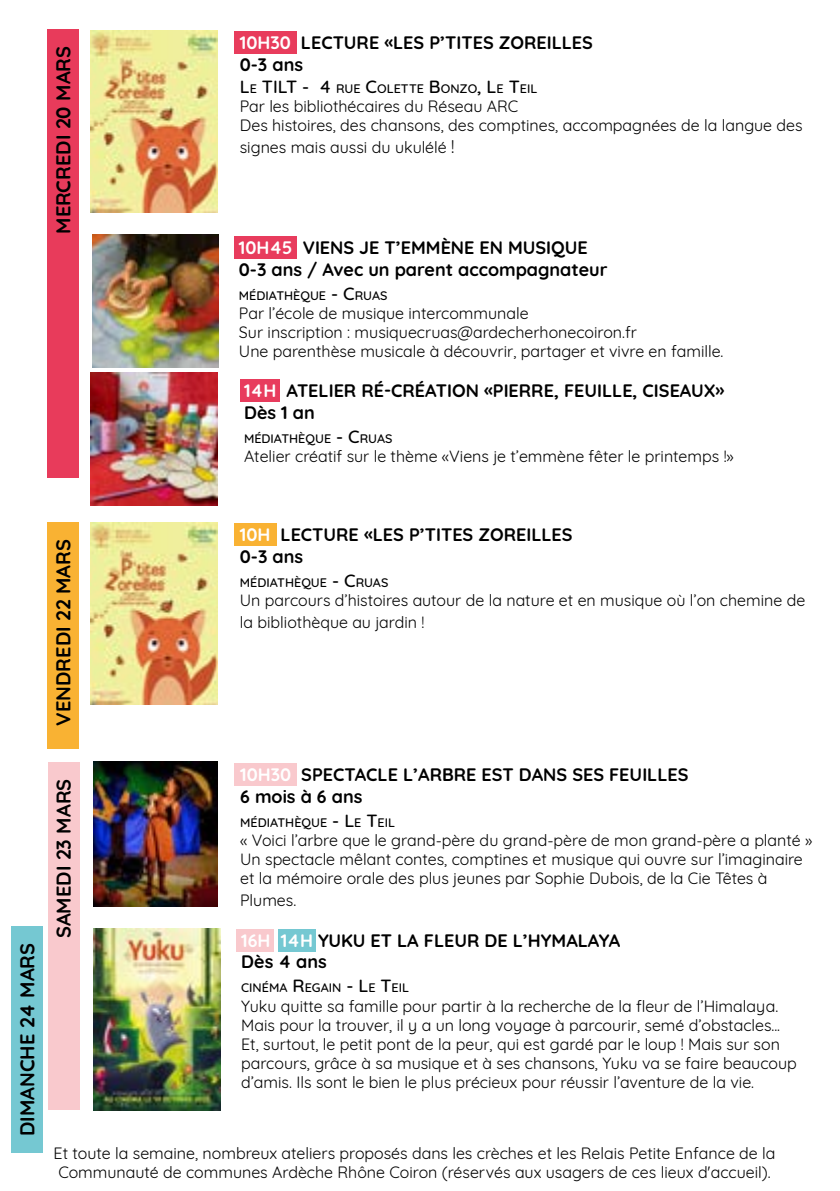
<style>
.page{position:relative;width:840px;height:1191px;background:#fff}
.page>*{position:absolute;margin:0;border:0;box-sizing:border-box;transform-origin:0 0}
.t1{font:700 20px "Quicksand";color:#000}
.t2{font:700 18px/21.6px "Quicksand";color:#000}
.t3{font:16px/19.2px "Quicksand";color:#000}
.t4{font:500 12.6px "Quicksand";color:#000}
.s1{color:#fff}
.s2{font-weight:500}
.s3{font-weight:500;font-size:12.6px}
.s4{font-size:18px}
</style>
<div class="page">
<div style="left:278px;top:928px;width:37px;height:23px;background:#75c8d2"></div>
<div style="left:234px;top:31px;width:62px;height:23px;background:#e83c5c"></div>
<div style="left:234px;top:236px;width:62px;height:22px;background:#e83c5d"></div>
<div style="left:240px;top:379px;width:40px;height:22px;background:#e83c5d"></div>
<div style="left:48px;top:29px;width:31px;height:448px;background:#e83b5b"></div>
<img style="left:91px;top:30px;width:126px;height:182px">
<div style="left:48px;top:522px;width:31px;height:227px;background:#f9b233"></div>
<div style="left:234px;top:523px;width:42px;height:23px;background:#f9b233"></div>
<img style="left:91px;top:522px;width:126px;height:182px">
<div style="left:48px;top:761px;width:31px;height:348px;background:#f9c9cd"></div>
<div style="left:234px;top:763px;width:63px;height:22px;background:#f9c9cd"></div>
<img style="left:94px;top:761px;width:123px;height:145px">
<img style="left:92px;top:235px;width:126px;height:132px">
<img style="left:91px;top:372px;width:126px;height:133px">
<div style="left:235px;top:928px;width:38px;height:23px;background:#f9c9cd"></div>
<img style="left:94px;top:928px;width:126px;height:182px">
<div style="left:12px;top:926px;width:31px;height:226px;background:#75c8d2"></div>
<p class="t1" style="left:47px;top:234px;width:189px;rotate:-90deg">MERCREDI 20 MARS</p>
<p class="t2" style="left:240px;top:31px;width:354px"><span class="s1">10H30</span> LECTURE «LES P’TITES ZOREILLES<br>0-3 ans<br><span class="s2">L</span><span class="s3">E</span> <span class="s2">TILT</span></p>
<p class="t4" style="left:302px;top:78px;width:236px"><span class="s4">- 4</span> RUE <span class="s4">C</span>OLETTE <span class="s4">B</span>ONZO<span class="s4">, L</span>E <span class="s4">T</span>EIL</p>
<p class="t3" style="left:240px;top:95px;width:564px">Par les bibliothécaires du Réseau ARC<br>Des histoires, des chansons, des comptines, accompagnées de la langue des</p>
<p class="t3" style="left:240px;top:136px;width:216px">signes mais aussi du ukulélé <span class="s4">!</span></p>
<p class="t2" style="left:239px;top:235px;width:370px"><span class="s1">10H45</span> VIENS JE T’EMMÈNE EN MUSIQUE<br>0-3 ans / Avec un parent accompagnateur</p>
<p class="t4" style="left:239px;top:285px;width:150px">MÉDIATHÈQUE <span class="s4">- C</span>RUAS</p>
<p class="t3" style="left:239px;top:302px;width:486px">Par l’école de musique intercommunale<br>Sur inscription : musiquecruas@ardecherhonecoiron.fr<br>Une parenthèse musicale à découvrir, partager et vivre en famille.</p>
<p class="t2" style="left:244px;top:378px;width:482px"><span class="s1">14H</span> ATELIER RÉ-CRÉATION «PIERRE, FEUILLE, CISEAUX»<br>Dès 1 an</p>
<p class="t4" style="left:244px;top:428px;width:150px">MÉDIATHÈQUE <span class="s4">- C</span>RUAS</p>
<p class="t3" style="left:244px;top:445px;width:491px">Atelier créatif sur le thème «Viens je t’emmène fêter le printemps !»</p>
<p class="t1" style="left:11px;top:1135px;width:194px;rotate:-90deg">DIMANCHE 24 MARS</p>
<p class="t1" style="left:47px;top:725px;width:188px;rotate:-90deg">VENDREDI 22 MARS</p>
<p class="t2" style="left:240px;top:523px;width:334px"><span class="s1">10H</span> LECTURE «LES P’TITES ZOREILLES<br>0-3 ans</p>
<p class="t4" style="left:240px;top:572px;width:150px">MÉDIATHÈQUE <span class="s4">- C</span>RUAS</p>
<p class="t3" style="left:240px;top:588px;width:566px;line-height:21.6px">Un parcours d’histoires autour de la nature et en musique où l’on chemine de la bibliothèque au jardin !</p>
<p class="t1" style="left:47px;top:938px;width:161px;rotate:-90deg">SAMEDI 23 MARS</p>
<p class="t2" style="left:240px;top:762px;width:450px"><span class="s1">10H30</span> SPECTACLE L’ARBRE EST DANS SES FEUILLES<br>6 mois à 6 ans</p>
<p class="t4" style="left:240px;top:812px;width:156px">MÉDIATHÈQUE <span class="s4">- L</span>E <span class="s4">T</span>EIL</p>
<p class="t3" style="left:240px;top:829px;width:573px">« Voici l’arbre que le grand-père du grand-père de mon grand-père a planté »<br>Un spectacle mêlant contes, comptines et musique qui ouvre sur l’imaginaire et la mémoire orale des plus jeunes par Sophie Dubois, de la Cie Têtes à</p>
<p class="t3" style="left:240px;top:889px;width:58px">Plumes.</p>
<p class="t2" style="left:241px;top:928px;width:380px"><span class="s1">16H 14H</span> YUKU ET LA FLEUR DE L’HYMALAYA<br>Dès 4 ans</p>
<p class="t4" style="left:241px;top:977px;width:169px">CINÉMA <span class="s4">R</span>EGAIN <span class="s4">- L</span>E <span class="s4">T</span>EIL</p>
<p class="t3" style="left:241px;top:994px;width:557px">Yuku quitte sa famille pour partir à la recherche de la fleur de l’Himalaya.<br>Mais pour la trouver, il y a un long voyage à parcourir, semé d’obstacles...<br>Et, surtout, le petit pont de la peur, qui est gardé par le loup ! Mais sur son parcours, grâce à sa musique et à ses chansons, Yuku va se faire beaucoup d’amis. Ils sont le bien le plus précieux pour réussir l’aventure de la vie.</p>
<p class="t3" style="left:54px;top:1141px;width:723px">Et toute la semaine, nombreux ateliers proposés dans les crèches et les Relais Petite Enfance de la<br>Communauté de communes Ardèche Rhône Coiron (réservés aux usagers de ces lieux d'accueil).</p>
</div>
